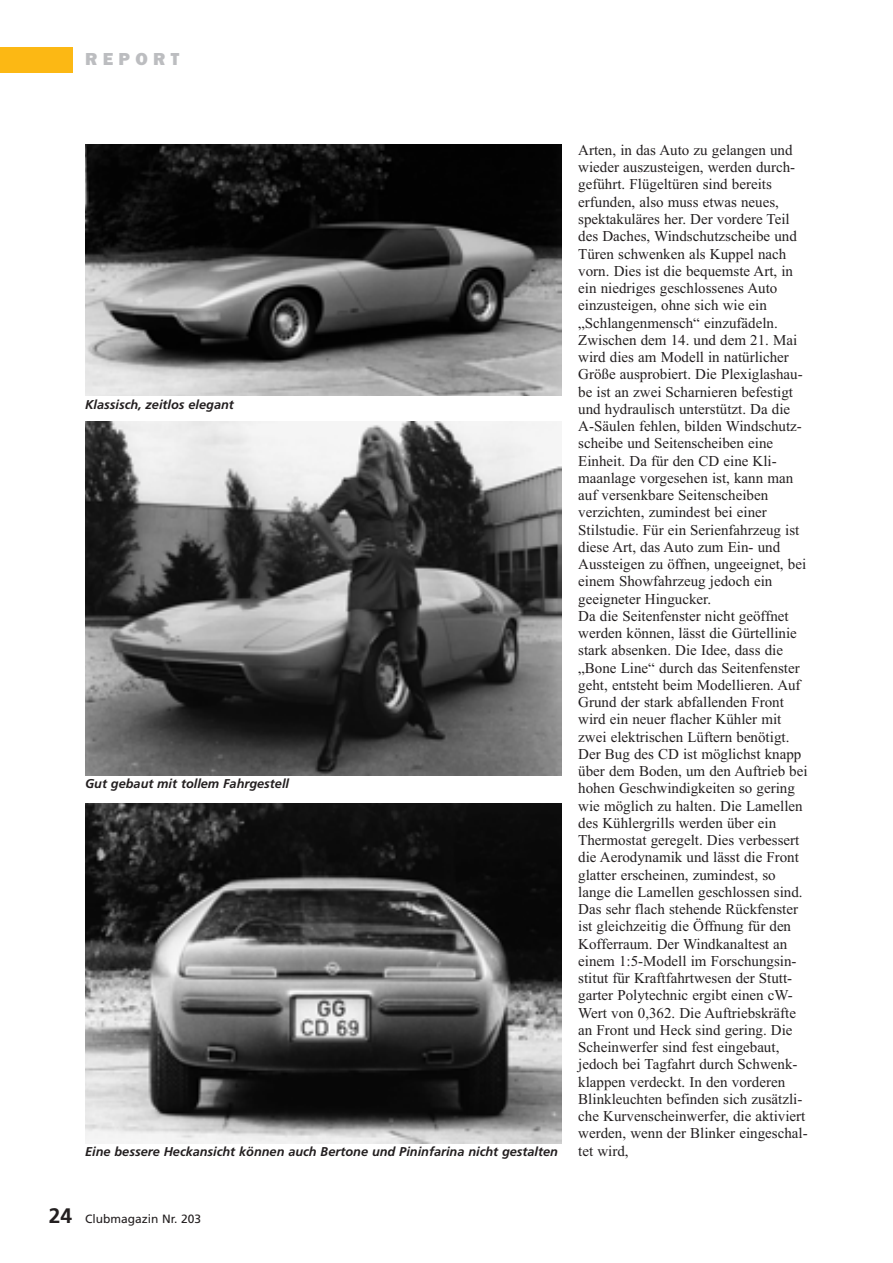
<style>
.page{position:relative;width:893px;height:1263px;background:#fff}
.page>*{position:absolute;margin:0;border:0;box-sizing:border-box;transform-origin:0 0}
.t1{font:800 18px "Franklin Gothic Itc T";letter-spacing:.295em;color:#bcbdc0}
.t2{font:15px/17.2px "Times New Roman";color:#231f20}
.t3{font:italic 700 12.75px "Frutiger";color:#231f20}
.t4{font:12px "Frutiger";color:#231f20}
.s1{font-weight:700;font-size:21px}
</style>
<div class="page">
<div style="left:0;top:47px;width:72px;height:25px;background:#fcb814"></div>
<img style="left:85px;top:422px;width:476px;height:353px">
<img style="left:85px;top:803px;width:476px;height:340px">
<img style="left:85px;top:145px;width:476px;height:251px">
<p class="t1" style="left:85px;top:53px;width:96px">REPORT</p>
<p class="t3" style="left:85px;top:399px;width:150px">Klassisch, zeitlos elegant</p>
<p class="t3" style="left:85px;top:778px;width:206px">Gut gebaut mit tollem Fahrgestell</p>
<p class="t3" style="left:85px;top:1146px;width:474px">Eine bessere Heckansicht können auch Bertone und Pininfarina nicht gestalten</p>
<p class="t2" style="left:578px;top:143px;width:231px">Arten, in das Auto zu gelangen und wieder auszusteigen, werden durch&shy;geführt. Flügeltüren sind bereits erfunden, also muss etwas neues, spektakuläres her. Der vordere Teil des Daches, Windschutzscheibe und Türen schwenken als Kuppel nach vorn. Dies ist die bequemste Art, in ein niedriges geschlossenes Auto einzusteigen, ohne sich wie ein „Schlangenmensch“ einzufädeln.<br>Zwischen dem 14. und dem 21. Mai wird dies am Modell in natürlicher Größe ausprobiert. Die Plexiglashau&shy;be ist an zwei Scharnieren befestigt und hydraulisch unterstützt. Da die A-Säulen fehlen, bilden Windschutz&shy;scheibe und Seitenscheiben eine Einheit. Da für den CD eine Kli&shy;maanlage vorgesehen ist, kann man auf versenkbare Seitenscheiben verzichten, zumindest bei einer Stilstudie. Für ein Serienfahrzeug ist diese Art, das Auto zum Ein- und Aussteigen zu öffnen, ungeeignet, bei einem Showfahrzeug jedoch ein geeigneter Hingucker.<br>Da die Seitenfenster nicht geöffnet werden können, lässt die Gürtellinie stark absenken. Die Idee, dass die „Bone Line“ durch das Seitenfenster geht, entsteht beim Modellieren. Auf Grund der stark abfallenden Front wird ein neuer flacher Kühler mit zwei elektrischen Lüftern benötigt.<br>Der Bug des CD ist möglichst knapp über dem Boden, um den Auftrieb bei hohen Geschwindigkeiten so gering wie möglich zu halten. Die Lamellen des Kühlergrills werden über ein Thermostat geregelt. Dies verbessert die Aerodynamik und lässt die Front glatter erscheinen, zumindest, so lange die Lamellen geschlossen sind.<br>Das sehr flach stehende Rückfenster ist gleichzeitig die Öffnung für den Kofferraum. Der Windkanaltest an einem 1:5-Modell im Forschungsin&shy;stitut für Kraftfahrtwesen der Stutt&shy;garter Polytechnic ergibt einen cW-Wert von 0,362. Die Auftriebskräfte an Front und Heck sind gering. Die Scheinwerfer sind fest eingebaut, jedoch bei Tagfahrt durch Schwenk&shy;klappen verdeckt. In den vorderen Blinkleuchten befinden sich zusätzli&shy;che Kurvenscheinwerfer, die aktiviert werden, wenn der Blinker eingeschal&shy;tet wird,</p>
<p class="t4" style="left:49px;top:1214px;width:154px"><span class="s1">24</span> Clubmagazin Nr. 203</p>
</div>
